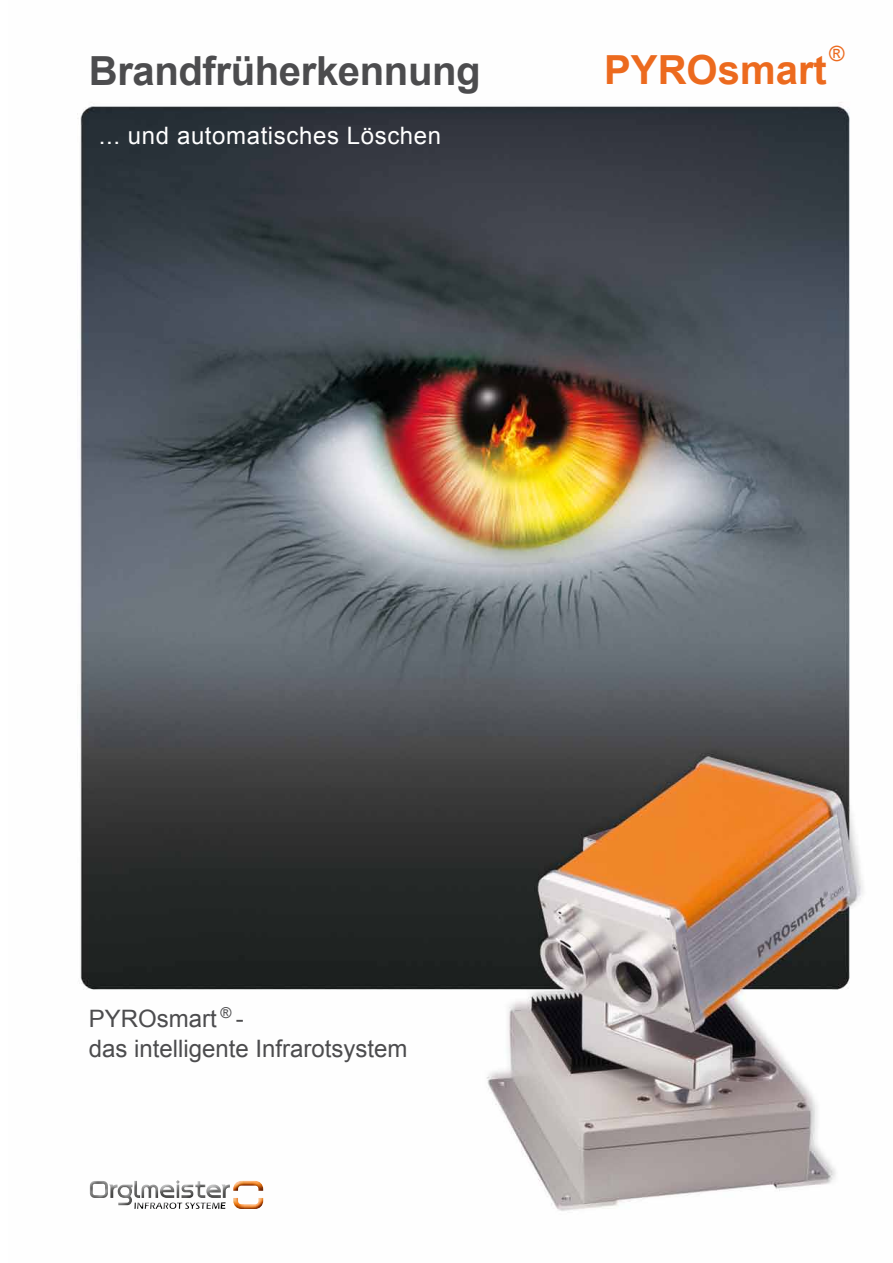
<style>
.page{position:relative;width:893px;height:1263px;background:#fff}
.page>*{position:absolute;margin:0;border:0;box-sizing:border-box;transform-origin:0 0}
.t1{font:700 40.05px "Arial";letter-spacing:-.01em;color:#4c4c4e}
.t2{font:700 40.05px "Arial";color:#ec6a1e}
.t3{font:24px/30px "Arial";color:#4c4c4e}
.t4{font:24px "Arial";letter-spacing:.025em;color:#fff}
.t5{font:21px "Arial";color:#ec6a1e}
</style>
<div class="page">
<img style="left:77px;top:102px;width:786px;height:1109px">
<img style="left:90px;top:1181px;width:18px;height:17px">
<img style="left:109px;top:1184px;width:9px;height:14px">
<img style="left:206px;top:1184px;width:24px;height:14px">
<svg style="left:221px;top:1202px;width:5px;height:7px"></svg>
<img style="left:233px;top:1198px;width:30px;height:11px">
<img style="left:233px;top:1181px;width:30px;height:10px">
<img style="left:118px;top:1180px;width:87px;height:29px">
<h1 class="t1" style="left:89px;top:44px;width:393px">Brandfrüherkennung</h1>
<p class="t4" style="left:99px;top:120px;width:344px">... und automatisches Löschen</p>
<p class="t5" style="left:829px;top:40px;width:17px">®</p>
<h1 class="t2" style="left:604px;top:43px;width:224px">PYROsmart</h1>
<p class="t3" style="left:89px;top:1004px;width:320px">PYROsmart <sup>®</sup> -<br>das intelligente Infrarotsystem</p>
</div>
